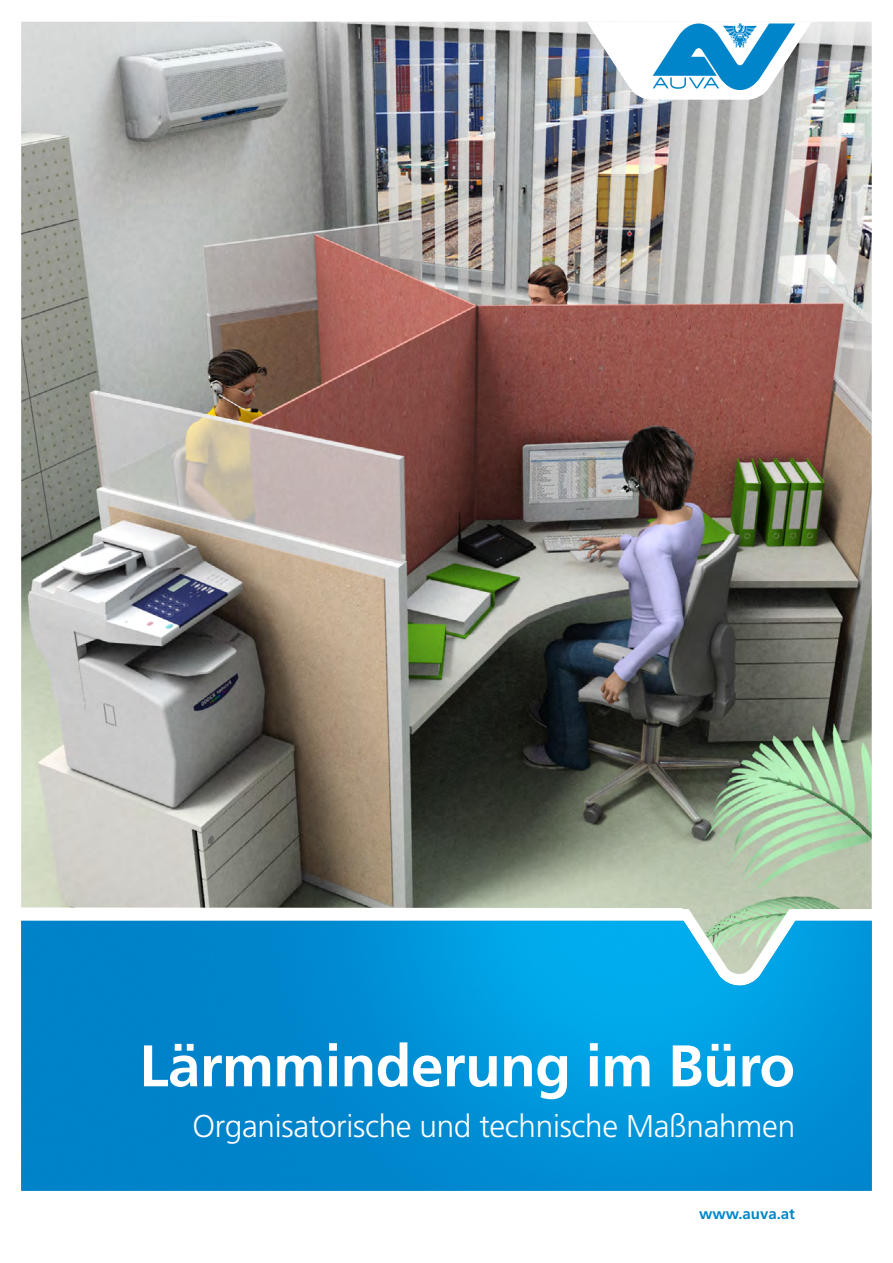
<style>
.page{position:relative;width:893px;height:1263px;background:#fff}
.page>*{position:absolute;margin:0;border:0;box-sizing:border-box;transform-origin:0 0}
.t1{font:700 58.5px "Frutiger LT Std";letter-spacing:-.01em;color:#fff}
.t2{font:300 31.5px "Frutiger LT Std";letter-spacing:-.01em;color:#fff}
.t3{font:700 15px "Frutiger LT Std";color:#0084ca}
</style>
<div class="page">
<img style="left:21px;top:974px;width:851px;height:217px">
<img style="left:21px;top:22px;width:851px;height:952px">
<svg style="left:587px;top:22px;width:225px;height:77px"></svg>
<svg style="left:21px;top:901px;width:673px;height:25px"></svg>
<h1 class="t1" style="left:139px;top:1031px;width:657px">Lärmminderung im Büro</h1>
<p class="t2" style="left:192px;top:1108px;width:604px">Organisatorische und technische Maßnahmen</p>
<p class="t3" style="left:699px;top:1205px;width:97px">www.auva.at</p>
</div>
